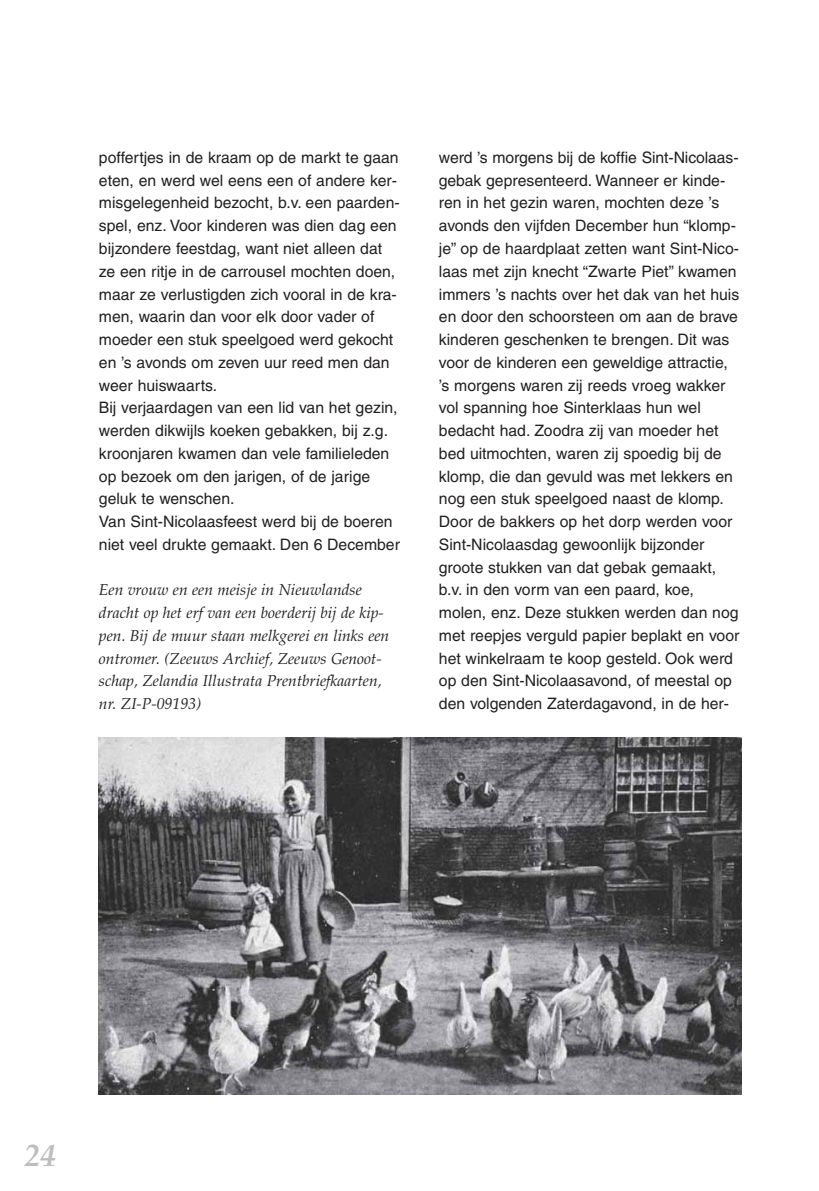
<style>
.page{position:relative;width:819px;height:1191px;background:#fff}
.page>*{position:absolute;margin:0;border:0;box-sizing:border-box;transform-origin:0 0}
.t1{font:italic 700 31.5px "Palatino";color:#bcbec0}
.t2{font:15.75px/22.8px "Helvetica";color:#231f20}
.t3{font:italic 15.75px/22.8px "Palatino";color:#231f20}
</style>
<div class="page">
<img style="left:99px;top:737px;width:642px;height:357px">
<p class="t2" style="left:99px;top:147px;width:302px">poffertjes in de kraam op de markt te gaan eten, en werd wel eens een of andere ker&shy;misgelegenheid bezocht, b.v. een paarden&shy;spel, enz. Voor kinderen was dien dag een bijzondere feestdag, want niet alleen dat ze een ritje in de carrousel mochten doen, maar ze verlustigden zich vooral in de kra&shy;men, waarin dan voor elk door vader of moeder een stuk speelgoed werd gekocht en ’s avonds om zeven uur reed men dan weer huiswaarts.<br>Bij verjaardagen van een lid van het gezin, werden dikwijls koeken gebakken, bij z.g. kroonjaren kwamen dan vele familieleden op bezoek om den jarigen, of de jarige geluk te wenschen.<br>Van Sint-Nicolaasfeest werd bij de boeren niet veel drukte gemaakt. Den 6 December</p>
<p class="t2" style="left:439px;top:148px;width:302px">werd ’s morgens bij de koffie Sint-Nicolaas&shy;gebak gepresenteerd. Wanneer er kinde&shy;ren in het gezin waren, mochten deze ’s avonds den vijfden December hun “klomp&shy;je” op de haardplaat zetten want Sint-Nico&shy;laas met zijn knecht “Zwarte Piet” kwamen immers ’s nachts over het dak van het huis en door den schoorsteen om aan de brave kinderen geschenken te brengen. Dit was voor de kinderen een geweldige attractie, ’s morgens waren zij reeds vroeg wakker vol spanning hoe Sinterklaas hun wel bedacht had. Zoodra zij van moeder het bed uitmochten, waren zij spoedig bij de klomp, die dan gevuld was met lekkers en nog een stuk speelgoed naast de klomp.<br>Door de bakkers op het dorp werden voor Sint-Nicolaasdag gewoonlijk bijzonder groote stukken van dat gebak gemaakt, b.v. in den vorm van een paard, koe, molen, enz. Deze stukken werden dan nog met reepjes verguld papier beplakt en voor het winkelraam te koop gesteld. Ook werd op den Sint-Nicolaasavond, of meestal op den volgenden Zaterdagavond, in de her-</p>
<p class="t3" style="left:99px;top:580px;width:292px">Een vrouw en een meisje in Nieuwlandse dracht op het erf van een boerderij bij de kip&shy;pen. Bij de muur staan melkgerei en links een ontromer. (Zeeuws Archief, Zeeuws Genoot&shy;schap, Zelandia Illustrata Prentbriefkaarten, nr. ZI-P-09193)</p>
<h1 class="t1" style="left:24px;top:1143px;width:33px">24</h1>
</div>
